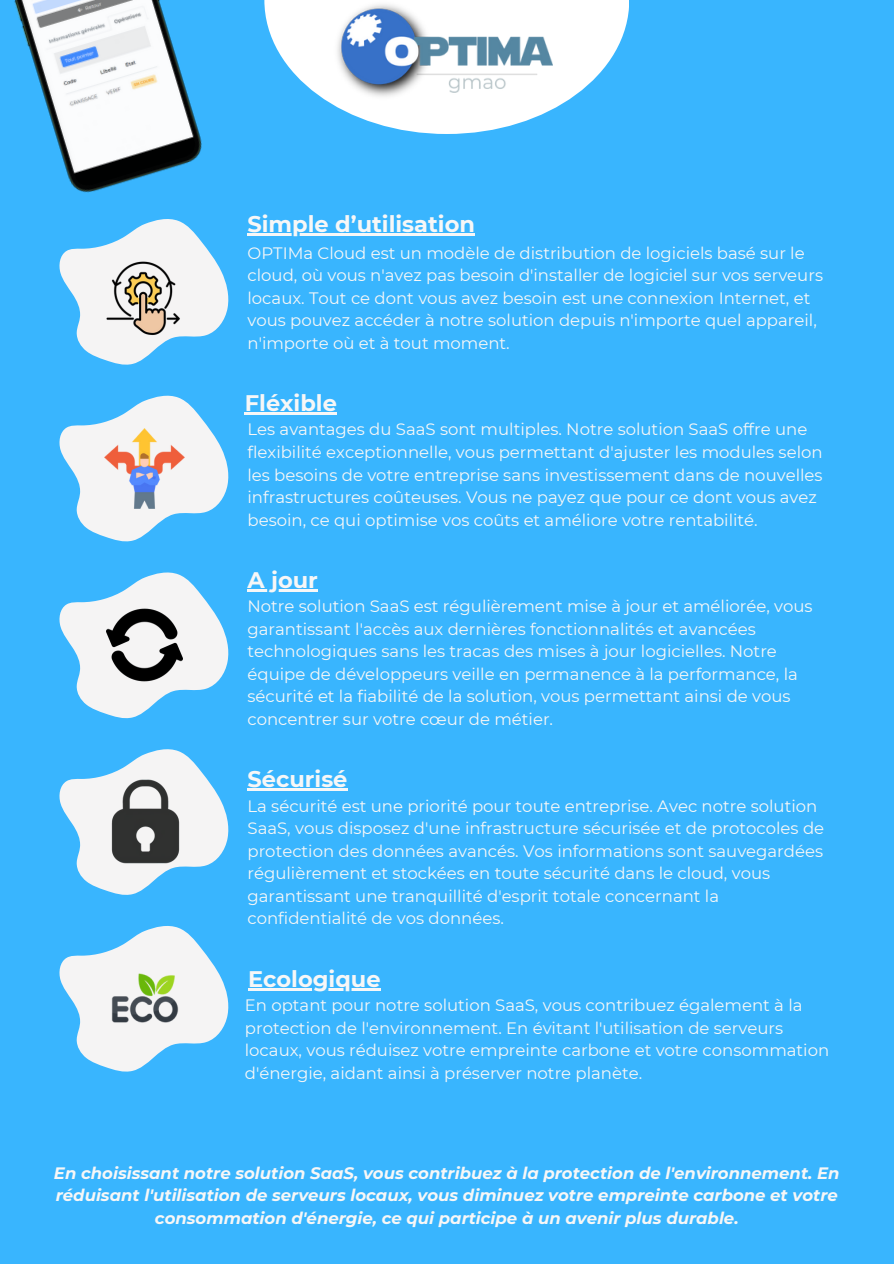
<style>
.page{position:relative;width:894px;height:1264px;background:#fff}
.page>*{position:absolute;margin:0;border:0;box-sizing:border-box;transform-origin:0 0}
.t1{font:700 22.5px "Montserrat";color:#f7f7f7}
.t2{font:16.5px/22.5px "Montserrat";color:#f7f7f7}
.t3{font:italic 700 16.5px/22.5px "Montserrat";color:#f7f7f7;text-align:center}
</style>
<div class="page">
<div style="left:0;top:0;width:893px;height:1263px;background:#39b5fe"></div>
<svg style="left:59px;top:219px;width:170px;height:146px"></svg>
<svg style="left:59px;top:395px;width:170px;height:147px"></svg>
<svg style="left:59px;top:572px;width:170px;height:147px"></svg>
<svg style="left:59px;top:749px;width:170px;height:146px"></svg>
<svg style="left:59px;top:926px;width:170px;height:146px"></svg>
<img style="left:106px;top:260px;width:75px;height:76px">
<img style="left:100px;top:424px;width:88px;height:88px">
<img style="left:106px;top:606px;width:76px;height:77px">
<img style="left:100px;top:776px;width:90px;height:90px">
<img style="left:95px;top:947px;width:101px;height:101px">
<img style="left:14px;top:0;width:188px;height:193px">
<hr style="left:247px;top:233px;width:228px;height:2px;background:#f7f7f7">
<hr style="left:245px;top:412px;width:92px;height:2px;background:#f7f7f7">
<hr style="left:247px;top:589px;width:71px;height:2px;background:#f7f7f7">
<hr style="left:247px;top:788px;width:100px;height:2px;background:#f7f7f7">
<hr style="left:248px;top:988px;width:132px;height:2px;background:#f7f7f7">
<svg style="left:264px;top:0;width:364px;height:134px;fill:#fff"></svg>
<img style="left:333px;top:0;width:219px;height:100px">
<p class="t1" style="left:247px;top:210px;width:229px">Simple d’utilisation</p>
<p class="t2" style="left:247px;top:242px;width:577px">OPTIMa Cloud est un modèle de distribution de logiciels basé sur le cloud, où vous n'avez pas besoin d'installer de logiciel sur vos serveurs locaux. Tout ce dont vous avez besoin est une connexion Internet, et vous pouvez accéder à notre solution depuis n'importe quel appareil, n'importe où et à tout moment.</p>
<p class="t1" style="left:245px;top:389px;width:94px">Fléxible</p>
<p class="t2" style="left:247px;top:418px;width:576px">Les avantages du SaaS sont multiples. Notre solution SaaS offre une flexibilité exceptionnelle, vous permettant d'ajuster les modules selon les besoins de votre entreprise sans investissement dans de nouvelles infrastructures coûteuses. Vous ne payez que pour ce dont vous avez besoin, ce qui optimise vos coûts et améliore votre rentabilité.</p>
<p class="t1" style="left:247px;top:566px;width:72px">A jour</p>
<p class="t2" style="left:247px;top:595px;width:566px">Notre solution SaaS est régulièrement mise à jour et améliorée, vous garantissant l'accès aux dernières fonctionnalités et avancées technologiques sans les tracas des mises à jour logicielles. Notre équipe de développeurs veille en permanence à la performance, la sécurité et la fiabilité de la solution, vous permettant ainsi de vous concentrer sur votre cœur de métier.</p>
<p class="t1" style="left:247px;top:765px;width:101px">Sécurisé</p>
<h1 class="t2" style="left:247px;top:794px;width:578px">La sécurité est une priorité pour toute entreprise. Avec notre solution SaaS, vous disposez d'une infrastructure sécurisée et de protocoles de protection des données avancés. Vos informations sont sauvegardées régulièrement et stockées en toute sécurité dans le cloud, vous garantissant une tranquillité d'esprit totale concernant la confidentialité de vos données.</h1>
<h1 class="t1" style="left:248px;top:965px;width:134px">Ecologique</h1>
<p class="t2" style="left:245px;top:994px;width:585px">En optant pour notre solution SaaS, vous contribuez également à la protection de l'environnement. En évitant l'utilisation de serveurs locaux, vous réduisez votre empreinte carbone et votre consommation d'énergie, aidant ainsi à préserver notre planète.</p>
<p class="t3" style="left:54px;top:1161px;width:787px">En choisissant notre solution SaaS, vous contribuez à la protection de l'environnement. En réduisant l'utilisation de serveurs locaux, vous diminuez votre empreinte carbone et votre consommation d'énergie, ce qui participe à un avenir plus durable.</p>
</div>
